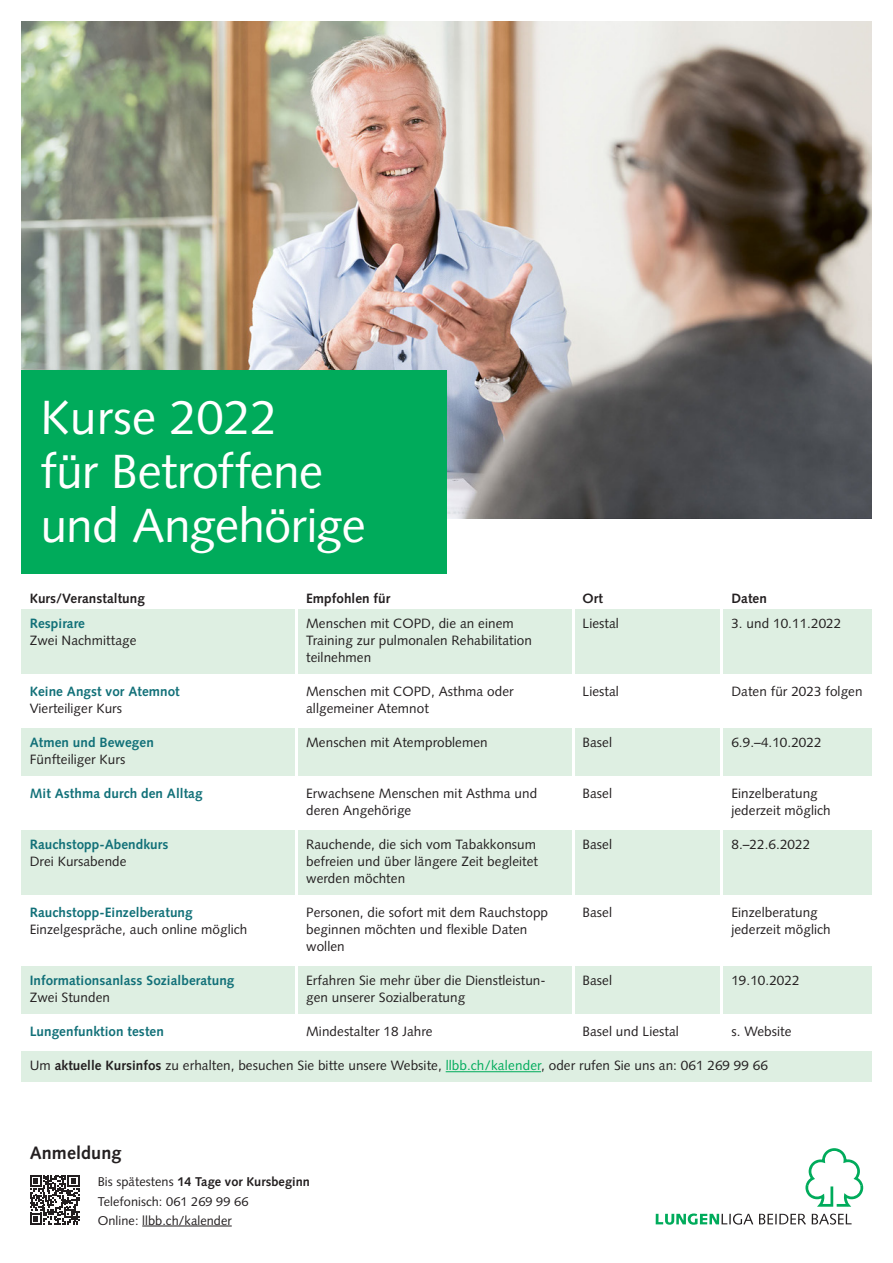
<style>
.page{position:relative;width:893px;height:1263px;background:#fff}
.page>*{position:absolute;margin:0;border:0;box-sizing:border-box;transform-origin:0 0}
.Titel_weiss{font:48px/54px "Syntax";letter-spacing:-.01em;color:#fff}
.t1{font:700 18px "Syntax";letter-spacing:.005em;color:#231f20}
.Kalender_Grundtext_a{font:13.5px "Syntax";letter-spacing:.005em;color:#231f20}
.Kalender_Grundtext{font:13.5px "Syntax";letter-spacing:.005em;color:#231f20}
.Kalender_Grundtext-2{font:700 13.5px "Syntax";letter-spacing:.005em;color:#117078}
.Kalender_Grundtext_a-2{font:700 13.5px "Syntax";letter-spacing:.005em;color:#117078}
.Kalender_Header{font:700 13.5px "Syntax";letter-spacing:.005em;color:#231f20}
.t2{font:12.75px/19.2px "Syntax";letter-spacing:.005em;color:#231f20}
.s1{font-weight:700}
.s2{color:#00ab5b}
</style>
<div class="page">
<hr style="left:142px;top:1226px;width:90px;height:1px;background:#231f20">
<svg style="left:805px;top:1148px;width:58px;height:59px"></svg>
<svg style="left:656px;top:1213px;width:97px;height:12px"></svg>
<svg style="left:759px;top:1214px;width:47px;height:11px"></svg>
<svg style="left:812px;top:1213px;width:39px;height:11px"></svg>
<svg style="left:30px;top:1175px;width:50px;height:50px"></svg>
<img style="left:21px;top:21px;width:851px;height:498px">
<div style="left:21px;top:371px;width:425px;height:203px;background:#00ab5b"></div>
<div style="left:21px;top:609px;width:851px;height:48px;background:#deefe2"></div>
<div style="left:21px;top:643px;width:851px;height:31px;background:#deefe2"></div>
<div style="left:21px;top:728px;width:851px;height:31px;background:#deefe2"></div>
<div style="left:21px;top:746px;width:851px;height:30px;background:#deefe2"></div>
<div style="left:21px;top:830px;width:851px;height:48px;background:#deefe2"></div>
<div style="left:21px;top:865px;width:851px;height:30px;background:#deefe2"></div>
<div style="left:21px;top:966px;width:851px;height:48px;background:#deefe2"></div>
<div style="left:21px;top:1052px;width:851px;height:30px;background:#deefe2"></div>
<hr style="left:446px;top:1071px;width:95px;height:1px;background:#00ab5b">
<hr style="left:296px;top:594px;width:2px;height:425px;background:#fff">
<hr style="left:572px;top:594px;width:2px;height:425px;background:#fff">
<hr style="left:721px;top:594px;width:2px;height:425px;background:#fff">
<p class="Titel_weiss" style="left:40px;top:391px;width:327px">Kurse 2022<br>für Betroffene und Angehörige</p>
<p class="Kalender_Header" style="left:30px;top:591px;width:117px">Kurs/Veranstaltung</p>
<p class="Kalender_Header" style="left:306px;top:591px;width:86px">Empfohlen für</p>
<p class="Kalender_Header" style="left:583px;top:591px;width:22px">Ort</p>
<p class="Kalender_Header" style="left:731px;top:591px;width:37px">Daten</p>
<p class="Kalender_Grundtext_a-2" style="left:30px;top:616px;width:57px">Respirare</p>
<p class="Kalender_Grundtext_a" style="left:306px;top:615px;width:209px">Menschen mit COPD, die an einem</p>
<p class="Kalender_Grundtext_a" style="left:583px;top:615px;width:38px">Liestal</p>
<p class="Kalender_Grundtext_a" style="left:731px;top:615px;width:111px">3. und 10.11.2022</p>
<p class="Kalender_Grundtext_a" style="left:30px;top:632px;width:108px">Zwei Nachmittage</p>
<p class="Kalender_Grundtext_a" style="left:306px;top:632px;width:227px">Training zur pulmonalen Rehabilitation</p>
<p class="Kalender_Grundtext_a" style="left:306px;top:649px;width:67px">teilnehmen</p>
<p class="Kalender_Grundtext-2" style="left:30px;top:684px;width:151px">Keine Angst vor Atemnot</p>
<p class="Kalender_Grundtext" style="left:306px;top:683px;width:209px">Menschen mit COPD, Asthma oder</p>
<p class="Kalender_Grundtext" style="left:583px;top:683px;width:38px">Liestal</p>
<p class="Kalender_Grundtext" style="left:731px;top:683px;width:133px">Daten für 2023 folgen</p>
<p class="Kalender_Grundtext" style="left:30px;top:700px;width:94px">Vierteiliger Kurs</p>
<p class="Kalender_Grundtext" style="left:306px;top:700px;width:124px">allgemeiner Atemnot</p>
<p class="Kalender_Grundtext_a-2" style="left:30px;top:735px;width:126px">Atmen und Bewegen</p>
<p class="Kalender_Grundtext_a" style="left:306px;top:734px;width:183px">Menschen mit Atemproblemen</p>
<p class="Kalender_Grundtext_a" style="left:583px;top:734px;width:31px">Basel</p>
<p class="Kalender_Grundtext_a" style="left:731px;top:734px;width:92px">6.9.–4.10.2022</p>
<p class="Kalender_Grundtext_a" style="left:30px;top:751px;width:97px">Fünfteiliger Kurs</p>
<p class="Kalender_Grundtext-2" style="left:30px;top:786px;width:174px">Mit Asthma durch den Alltag</p>
<p class="Kalender_Grundtext" style="left:306px;top:785px;width:233px">Erwachsene Menschen mit Asthma und</p>
<p class="Kalender_Grundtext" style="left:583px;top:785px;width:31px">Basel</p>
<p class="Kalender_Grundtext" style="left:731px;top:785px;width:88px">Einzelberatung</p>
<p class="Kalender_Grundtext" style="left:306px;top:802px;width:107px">deren Angehörige</p>
<p class="Kalender_Grundtext" style="left:731px;top:802px;width:101px">jederzeit möglich</p>
<p class="Kalender_Grundtext_a-2" style="left:30px;top:837px;width:140px">Rauchstopp-Abendkurs</p>
<p class="Kalender_Grundtext_a" style="left:306px;top:836px;width:231px">Rauchende, die sich vom Tabakkonsum</p>
<p class="Kalender_Grundtext_a" style="left:583px;top:836px;width:31px">Basel</p>
<p class="Kalender_Grundtext_a" style="left:731px;top:836px;width:80px">8.–22.6.2022</p>
<p class="Kalender_Grundtext_a" style="left:30px;top:854px;width:98px">Drei Kursabende</p>
<p class="Kalender_Grundtext_a" style="left:306px;top:854px;width:233px">befreien und über längere Zeit begleitet</p>
<p class="Kalender_Grundtext_a" style="left:306px;top:871px;width:101px">werden möchten</p>
<p class="Kalender_Grundtext-2" style="left:30px;top:905px;width:164px">Rauchstopp-Einzelberatung</p>
<p class="Kalender_Grundtext" style="left:306px;top:905px;width:243px">Personen, die sofort mit dem Rauchstopp</p>
<p class="Kalender_Grundtext" style="left:583px;top:905px;width:31px">Basel</p>
<p class="Kalender_Grundtext" style="left:731px;top:905px;width:88px">Einzelberatung</p>
<p class="Kalender_Grundtext" style="left:30px;top:922px;width:219px">Einzelgespräche, auch online möglich</p>
<p class="Kalender_Grundtext" style="left:306px;top:922px;width:223px">beginnen möchten und flexible Daten</p>
<p class="Kalender_Grundtext" style="left:731px;top:922px;width:101px">jederzeit möglich</p>
<p class="Kalender_Grundtext" style="left:306px;top:939px;width:40px">wollen</p>
<p class="Kalender_Grundtext_a-2" style="left:30px;top:973px;width:206px">Informationsanlass Sozialberatung</p>
<p class="Kalender_Grundtext_a" style="left:306px;top:973px;width:241px">Erfahren Sie mehr über die Dienstleistun-</p>
<p class="Kalender_Grundtext_a" style="left:583px;top:973px;width:31px">Basel</p>
<p class="Kalender_Grundtext_a" style="left:731px;top:973px;width:70px">19.10.2022</p>
<p class="Kalender_Grundtext_a" style="left:30px;top:990px;width:82px">Zwei Stunden</p>
<p class="Kalender_Grundtext_a" style="left:306px;top:990px;width:161px">gen unserer Sozialberatung</p>
<p class="Kalender_Grundtext-2" style="left:30px;top:1024px;width:136px">Lungenfunktion testen</p>
<p class="Kalender_Grundtext" style="left:306px;top:1024px;width:128px">Mindestalter 18 Jahre</p>
<p class="Kalender_Grundtext" style="left:583px;top:1024px;width:98px">Basel und Liestal</p>
<p class="Kalender_Grundtext" style="left:731px;top:1024px;width:62px">s. Website</p>
<p class="Kalender_Grundtext_a" style="left:30px;top:1058px;width:740px">Um <span class="s1">aktuelle Kursinfos</span> zu erhalten, besuchen Sie bitte unsere Website, <span class="s2">llbb.ch/kalender</span>, oder rufen Sie uns an: 061 269 99 66</p>
<h2 class="t1" style="left:30px;top:1143px;width:93px">Anmeldung</h2>
<p class="t2" style="left:98px;top:1172px;width:214px">Bis spätestens <span class="s1">14 Tage vor Kursbeginn<br></span>Telefonisch: 061 269 99 66<br>Online: llbb.ch/kalender</p>
</div>
